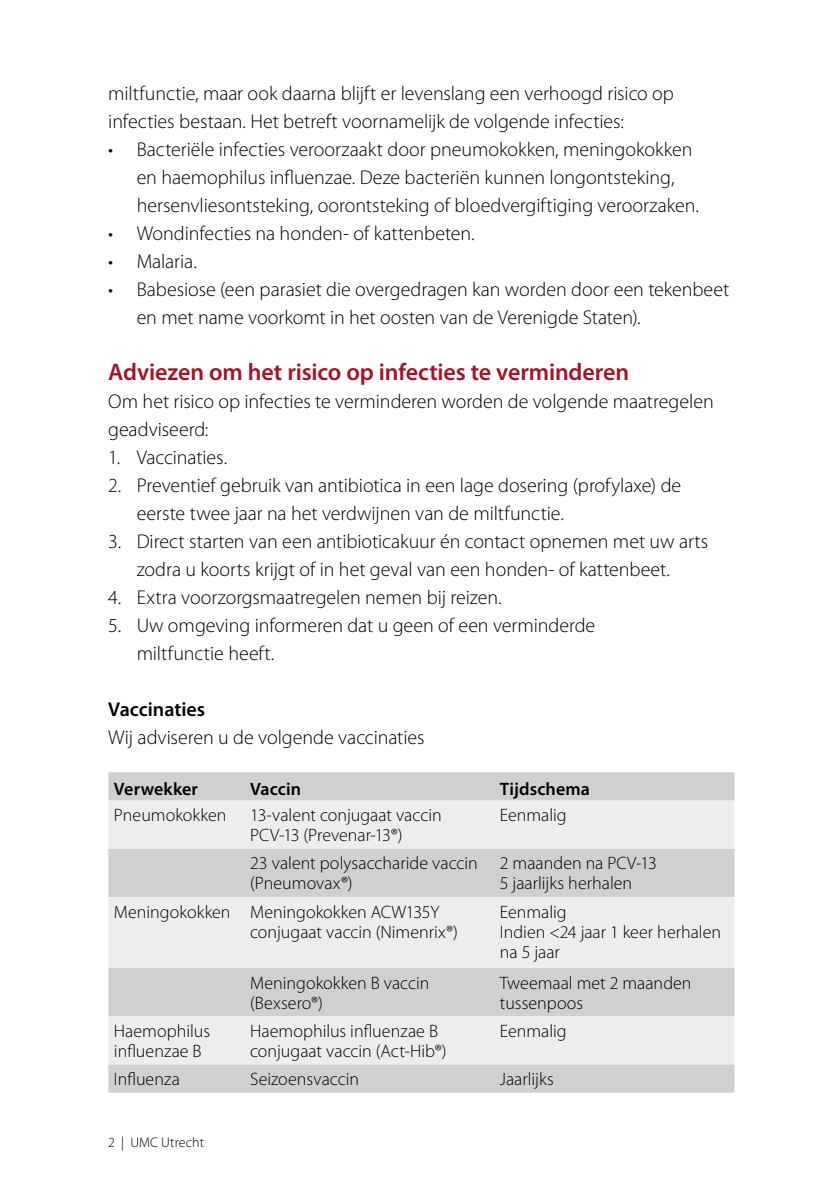
<style>
.page{position:relative;width:840px;height:1191px;background:#fff}
.page>*{position:absolute;margin:0;border:0;box-sizing:border-box;transform-origin:0 0}
.t1{font:600 24px "Myriad Pro";letter-spacing:-.005em;color:#aa1124}
.t2{font:300 20px/28px "Myriad Pro";letter-spacing:-.005em;color:#000}
.t3{font:600 20px "Myriad Pro";color:#000}
.t4{font:300 18px/20px "Myriad Pro";color:#000}
.t5{font:600 18px "Myriad Pro";letter-spacing:.005em;color:#000}
.t6{font:300 14px "Myriad Pro";letter-spacing:.01em;color:#000}
</style>
<div class="page">
<div style="left:108px;top:772px;width:626px;height:320px;background:#d0d0d0"></div>
<svg style="left:108px;top:800px;width:626px;height:264px;background:#e2e2e2"></svg>
<p class="t2" style="left:108px;top:80px;width:567px">miltfunctie, maar ook daarna blijft er levenslang een verhoogd risico op infecties bestaan. Het betreft voornamelijk de volgende infecties:</p>
<p class="t2" style="left:137px;top:136px;width:563px;text-indent:-28px">• Bacteriële infecties veroorzaakt door pneumokokken, meningokokken en haemophilus influenzae. Deze bacteriën kunnen longontsteking, hersenvliesontsteking, oorontsteking of bloedvergiftiging veroorzaken.</p>
<p class="t2" style="left:108px;top:220px;width:368px">• Wondinfecties na honden- of kattenbeten.</p>
<p class="t2" style="left:108px;top:248px;width:90px">• Malaria.</p>
<p class="t2" style="left:137px;top:276px;width:593px;text-indent:-28px">• Babesiose (een parasiet die overgedragen kan worden door een tekenbeet en met name voorkomt in het oosten van de Verenigde Staten).</p>
<p class="t1" style="left:108px;top:359px;width:522px">Adviezen om het risico op infecties te verminderen</p>
<p class="t2" style="left:108px;top:388px;width:606px">Om het risico op infecties te verminderen worden de volgende maatregelen geadviseerd:</p>
<p class="t2" style="left:108px;top:444px;width:120px">1. Vaccinaties.</p>
<p class="t2" style="left:137px;top:472px;width:545px;text-indent:-28px">2. Preventief gebruik van antibiotica in een lage dosering (profylaxe) de eerste twee jaar na het verdwijnen van de miltfunctie.</p>
<p class="t2" style="left:108px;top:528px;width:601px;text-align:center">3. Direct starten van een antibioticakuur én contact opnemen met uw arts zodra u koorts krijgt of in het geval van een honden- of kattenbeet.</p>
<p class="t2" style="left:108px;top:584px;width:394px">4. Extra voorzorgsmaatregelen nemen bij reizen.</p>
<p class="t2" style="left:137px;top:612px;width:460px;text-indent:-28px">5. Uw omgeving informeren dat u geen of een verminderde miltfunctie heeft.</p>
<p class="t3" style="left:108px;top:698px;width:98px">Vaccinaties</p>
<p class="t2" style="left:108px;top:724px;width:317px">Wij adviseren u de volgende vaccinaties</p>
<p class="t5" style="left:114px;top:779px;width:85px">Verwekker</p>
<p class="t5" style="left:250px;top:779px;width:52px">Vaccin</p>
<p class="t5" style="left:499px;top:779px;width:92px">Tijdschema</p>
<p class="t4" style="left:114px;top:805px;width:114px">Pneumokokken</p>
<p class="t4" style="left:250px;top:805px;width:193px">13-valent conjugaat vaccin<br>PCV-13 (Prevenar-13®)</p>
<p class="t4" style="left:499px;top:805px;width:68px">Eenmalig</p>
<p class="t4" style="left:250px;top:853px;width:229px">23 valent polysaccharide vaccin (Pneumovax®)</p>
<p class="t4" style="left:499px;top:853px;width:158px">2 maanden na PCV-13<br>5 jaarlijks herhalen</p>
<p class="t4" style="left:250px;top:902px;width:209px;text-indent:-136px">Meningokokken Meningokokken ACW135Y conjugaat vaccin (Nimenrix®)</p>
<p class="t4" style="left:499px;top:902px;width:223px">Eenmalig<br>Indien &lt;24 jaar 1 keer herhalen na 5 jaar</p>
<p class="t4" style="left:250px;top:972px;width:181px">Meningokokken B vaccin (Bexsero®)</p>
<p class="t4" style="left:499px;top:972px;width:193px">Tweemaal met 2 maanden tussenpoos</p>
<p class="t4" style="left:114px;top:1021px;width:98px">Haemophilus influenzae B</p>
<p class="t4" style="left:250px;top:1021px;width:198px">Haemophilus influenzae B conjugaat vaccin (Act-Hib®)</p>
<p class="t4" style="left:499px;top:1021px;width:68px">Eenmalig</p>
<p class="t4" style="left:114px;top:1069px;width:67px">Influenza</p>
<p class="t4" style="left:250px;top:1069px;width:110px">Seizoensvaccin</p>
<p class="t4" style="left:499px;top:1069px;width:55px">Jaarlijks</p>
<p class="t6" style="left:108px;top:1134px;width:97px">2 | UMC Utrecht</p>
</div>
